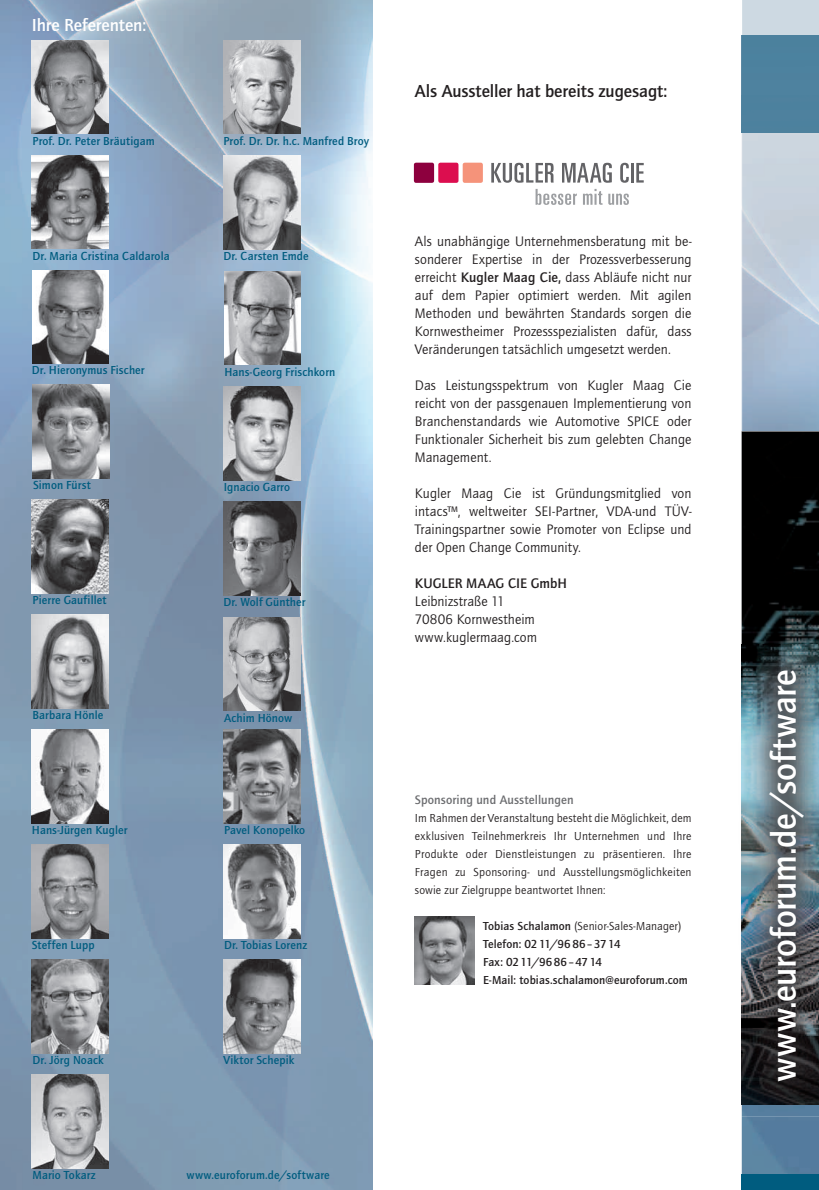
<style>
.page{position:relative;width:819px;height:1190px;background:#fff}
.page>*{position:absolute;margin:0;border:0;box-sizing:border-box;transform-origin:0 0}
.t1{font:500 36px "Quay Sans ITC Std";letter-spacing:-.01em;color:#fff}
.t2{font:500 18px "Quay Sans ITC Std";letter-spacing:-.005em;color:#231f20}
.t3{font:500 18px "Quay Sans ITC Std";letter-spacing:-.005em;color:#fff}
.t4{font:14.25px/18px "Quay Sans ITC Std";letter-spacing:.005em;color:#231f20;text-align:justify}
.t5{font:500 14.25px "Quay Sans ITC Std";color:#231f20}
.t6{font:500 12.75px "Quay Sans ITC Std";letter-spacing:.01em;color:#6c6d70}
.t7{font:500 12px "Quay Sans ITC Std";letter-spacing:.01em;color:#005c7f}
.t8{font:12px/18px "Quay Sans ITC Std";letter-spacing:.01em;color:#231f20;text-align:justify}
.t9{font:500 12px/18px "Quay Sans ITC Std";letter-spacing:.005em;color:#231f20}
.s1{font-weight:500}
.s2{font-weight:400}
</style>
<div class="page">
<img style="left:741px;top:1116px;width:77px;height:58px">
<div style="left:741px;top:0;width:77px;height:36px;background:#cdd9e2"></div>
<img style="left:741px;top:132px;width:77px;height:299px">
<div style="left:741px;top:1174px;width:77px;height:16px;background:#005c7f"></div>
<div style="left:741px;top:96px;width:77px;height:36px;background:#4d819e"></div>
<div style="left:741px;top:36px;width:77px;height:60px;background:#4c819e"></div>
<img style="left:0;top:0;width:372px;height:1190px">
<img style="left:741px;top:431px;width:77px;height:214px">
<img style="left:741px;top:1104px;width:77px;height:12px">
<img style="left:741px;top:645px;width:77px;height:459px">
<img style="left:32px;top:40px;width:76px;height:94px">
<img style="left:223px;top:40px;width:77px;height:94px">
<img style="left:223px;top:156px;width:77px;height:93px">
<img style="left:224px;top:386px;width:76px;height:94px">
<img style="left:224px;top:271px;width:77px;height:94px">
<img style="left:223px;top:502px;width:77px;height:93px">
<img style="left:32px;top:729px;width:76px;height:94px">
<img style="left:32px;top:844px;width:76px;height:94px">
<img style="left:223px;top:959px;width:77px;height:94px">
<img style="left:32px;top:155px;width:76px;height:94px">
<img style="left:32px;top:385px;width:77px;height:93px">
<img style="left:32px;top:270px;width:77px;height:94px">
<img style="left:32px;top:500px;width:76px;height:93px">
<img style="left:32px;top:614px;width:76px;height:94px">
<img style="left:223px;top:617px;width:77px;height:93px">
<img style="left:223px;top:729px;width:77px;height:94px">
<img style="left:223px;top:844px;width:77px;height:94px">
<img style="left:32px;top:959px;width:76px;height:94px">
<img style="left:32px;top:1074px;width:76px;height:94px">
<svg style="left:535px;top:189px;width:41px;height:16px"></svg>
<svg style="left:583px;top:189px;width:19px;height:16px"></svg>
<svg style="left:608px;top:194px;width:20px;height:11px"></svg>
<div style="left:414px;top:163px;width:20px;height:20px;background:#8d003e;border-radius:2px"></div>
<div style="left:438px;top:163px;width:20px;height:20px;background:#dc0e4f;border-radius:2px"></div>
<div style="left:462px;top:163px;width:20px;height:20px;background:#f5937a;border-radius:2px"></div>
<svg style="left:491px;top:163px;width:62px;height:20px"></svg>
<svg style="left:562px;top:163px;width:49px;height:20px"></svg>
<svg style="left:620px;top:163px;width:8px;height:20px"></svg>
<hr style="left:631px;top:163px;width:2px;height:20px;background:#636366">
<svg style="left:636px;top:163px;width:7px;height:20px"></svg>
<img style="left:415px;top:916px;width:59px;height:68px">
<p class="t3" style="left:32px;top:14px;width:116px">Ihre Referenten:</p>
<p class="t7" style="left:33px;top:134px;width:123px">Prof. Dr. Peter Bräutigam</p>
<p class="t7" style="left:223px;top:134px;width:147px">Prof. Dr. Dr. h.c. Manfred Broy</p>
<p class="t7" style="left:33px;top:249px;width:138px">Dr. Maria Cristina Caldarola</p>
<p class="t7" style="left:223px;top:249px;width:87px">Dr. Carsten Emde</p>
<p class="t7" style="left:32px;top:363px;width:114px">Dr. Hieronymus Fischer</p>
<p class="t7" style="left:224px;top:364px;width:112px">Hans-Georg Frischkorn</p>
<p class="t7" style="left:33px;top:478px;width:59px">Simon Fürst</p>
<p class="t7" style="left:224px;top:480px;width:68px">Ignacio Garro</p>
<p class="t7" style="left:33px;top:593px;width:75px">Pierre Gaufillet</p>
<p class="t7" style="left:223px;top:595px;width:84px">Dr. Wolf Günther</p>
<p class="t7" style="left:33px;top:708px;width:72px">Barbara Hönle</p>
<p class="t7" style="left:224px;top:710px;width:70px">Achim Hönow</p>
<p class="t7" style="left:32px;top:823px;width:97px">Hans-Jürgen Kugler</p>
<p class="t7" style="left:224px;top:823px;width:83px">Pavel Konopelko</p>
<p class="t7" style="left:32px;top:938px;width:64px">Steffen Lupp</p>
<p class="t7" style="left:224px;top:938px;width:85px">Dr. Tobias Lorenz</p>
<p class="t7" style="left:33px;top:1053px;width:73px">Dr. Jörg Noack</p>
<p class="t7" style="left:223px;top:1053px;width:72px">Viktor Schepik</p>
<p class="t7" style="left:33px;top:1167px;width:64px">Mario Tokarz</p>
<p class="t7" style="left:186px;top:1167px;width:145px">www.euroforum.de/software</p>
<p class="t2" style="left:415px;top:80px;width:254px">Als Aussteller hat bereits zugesagt:</p>
<p class="t4" style="left:415px;top:232px;width:278px">Als unabhängige Unternehmensberatung mit be&shy;sonderer Expertise in der Prozessverbesserung erreicht <span class="s1">Kugler Maag Cie,</span> dass Abläufe nicht nur auf dem Papier optimiert werden. Mit agilen Methoden und bewährten Standards sorgen die Kornwestheimer Prozessspezialisten dafür, dass Veränderungen tatsächlich umgesetzt werden.</p>
<p class="t4" style="left:415px;top:376px;width:278px">Das Leistungsspektrum von Kugler Maag Cie reicht von der passgenauen Implementierung von Branchenstandards wie Automotive SPICE oder Funktionaler Sicherheit bis zum gelebten Change Management.</p>
<p class="t4" style="left:415px;top:484px;width:278px">Kugler Maag Cie ist Gründungsmitglied von intacs™, weltweiter SEI-Partner, VDA-und TÜV-Trainingspartner sowie Promoter von Eclipse und der Open Change Community.</p>
<p class="t5" style="left:415px;top:575px;width:154px">KUGLER MAAG CIE GmbH</p>
<p class="t4" style="left:415px;top:592px;width:124px;text-align:left">Leibnizstraße 11<br>70806 Kornwestheim www.kuglermaag.com</p>
<p class="t6" style="left:415px;top:792px;width:160px">Sponsoring und Ausstellungen</p>
<p class="t8" style="left:415px;top:809px;width:278px">Im Rahmen der Veranstaltung besteht die Mög lich keit, dem exklusiven Teilnehmerkreis Ihr Unter nehmen und Ihre Produkte oder Dienst leistungen zu präsentieren. Ihre Fragen zu Sponsoring- und Ausstellungs möglichkeiten sowie zur Zielgruppe beant wortet Ihnen:</p>
<p class="t9" style="left:483px;top:917px;width:206px">Tobias Schalamon <span class="s2">(Senior-Sales-Manager)<br></span>Telefon: 02 11/96 86 – 37 14<br>Fax: 02 11/96 86 – 47 14<br>E-Mail: tobias.schalamon@euroforum.com</p>
<h1 class="t1" style="left:762px;top:1082px;width:414px;rotate:-90deg">www.euroforum.de/software</h1>
</div>
